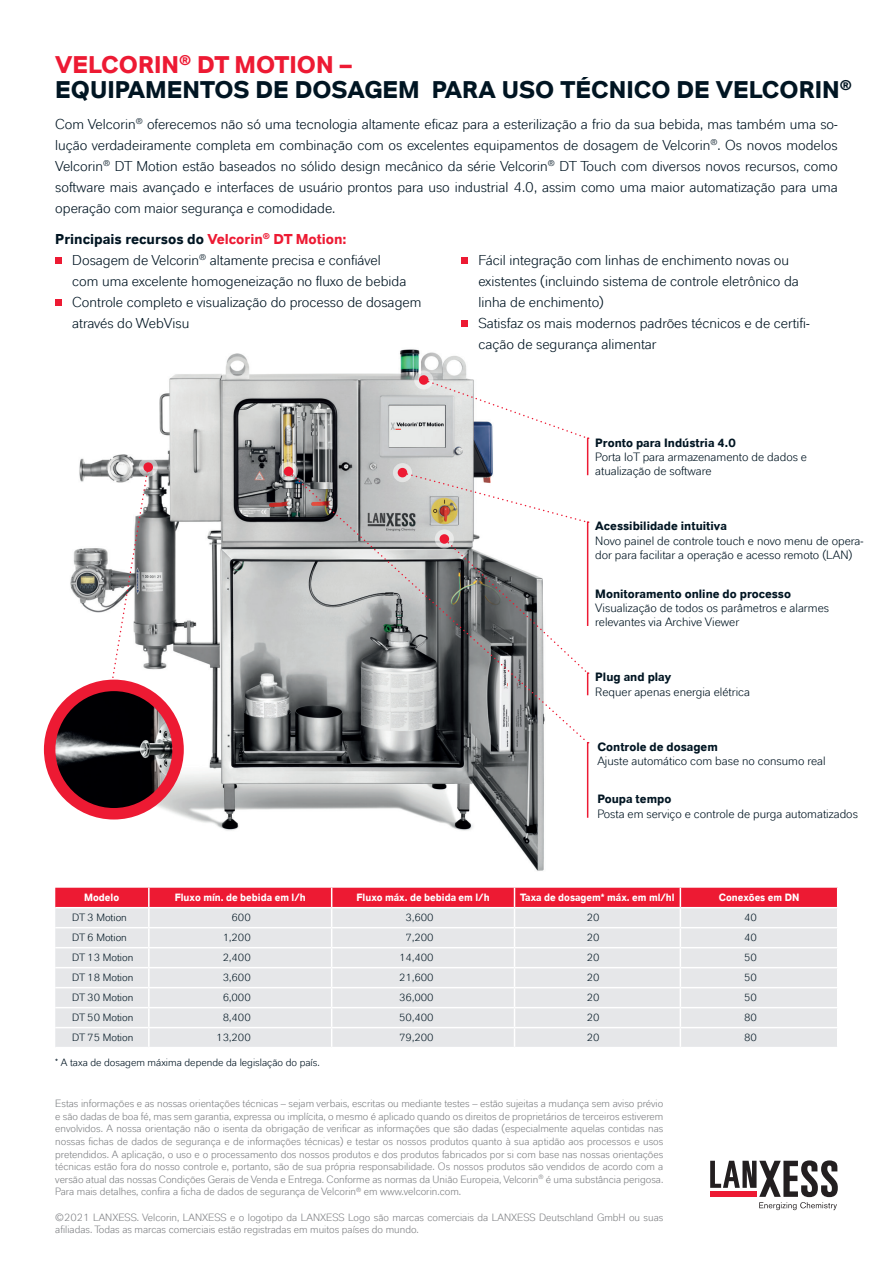
<style>
.page{position:relative;width:893px;height:1263px;background:#fff}
.page>*{position:absolute;margin:0;border:0;box-sizing:border-box;transform-origin:0 0}
.t1{font:700 24px/25.5px "Lanxess";color:#001522}
.t2{font:14.25px/21px "Lanxess";color:#001522}
.t3{font:12px/14.4px "Lanxess";color:#001522}
.t4{font:700 12px "Lanxess";color:#001522}
.t5{font:10.5px/12.6px "Lanxess";color:#808285;text-align:justify}
.t6{font:10.5px "Lanxess";color:#001522}
.t7{font:700 10.5px "Lanxess";color:#fff;scale:.95 1}
.s1{color:#ed1a33}
.s2{font-weight:700}
.s3{font-weight:700;color:#ed1a33}
</style>
<div class="page">
<img style="left:43px;top:320px;width:508px;height:568px">
<svg style="left:55px;top:888px;width:782px;height:159px;background:#e7ced3"></svg>
<hr style="left:55px;top:927px;width:94px;height:1px;background:#fff">
<hr style="left:149px;top:927px;width:183px;height:1px;background:#fff">
<hr style="left:332px;top:927px;width:182px;height:1px;background:#fff">
<hr style="left:514px;top:927px;width:166px;height:1px;background:#fff">
<hr style="left:680px;top:927px;width:158px;height:1px;background:#fff">
<hr style="left:55px;top:947px;width:94px;height:1px;background:#fff">
<hr style="left:149px;top:947px;width:183px;height:1px;background:#fff">
<hr style="left:332px;top:947px;width:182px;height:1px;background:#fff">
<hr style="left:514px;top:947px;width:166px;height:1px;background:#fff">
<hr style="left:680px;top:947px;width:158px;height:1px;background:#fff">
<hr style="left:55px;top:967px;width:94px;height:1px;background:#fff">
<hr style="left:149px;top:967px;width:183px;height:1px;background:#fff">
<hr style="left:332px;top:967px;width:182px;height:1px;background:#fff">
<hr style="left:514px;top:967px;width:166px;height:1px;background:#fff">
<hr style="left:680px;top:967px;width:158px;height:1px;background:#fff">
<hr style="left:55px;top:987px;width:94px;height:1px;background:#fff">
<hr style="left:149px;top:987px;width:183px;height:1px;background:#fff">
<hr style="left:332px;top:987px;width:182px;height:1px;background:#fff">
<hr style="left:514px;top:987px;width:166px;height:1px;background:#fff">
<hr style="left:680px;top:987px;width:158px;height:1px;background:#fff">
<hr style="left:55px;top:1007px;width:94px;height:1px;background:#fff">
<hr style="left:149px;top:1007px;width:183px;height:1px;background:#fff">
<hr style="left:332px;top:1007px;width:182px;height:1px;background:#fff">
<hr style="left:514px;top:1007px;width:166px;height:1px;background:#fff">
<hr style="left:680px;top:1007px;width:158px;height:1px;background:#fff">
<hr style="left:55px;top:1027px;width:94px;height:1px;background:#fff">
<hr style="left:149px;top:1027px;width:183px;height:1px;background:#fff">
<hr style="left:332px;top:1027px;width:182px;height:1px;background:#fff">
<hr style="left:514px;top:1027px;width:166px;height:1px;background:#fff">
<hr style="left:680px;top:1027px;width:158px;height:1px;background:#fff">
<svg style="left:139px;top:458px;width:19px;height:19px"></svg>
<div style="left:143px;top:462px;width:10px;height:10px;background:#ed1a33;border-radius:50%"></div>
<svg style="left:414px;top:370px;width:19px;height:19px"></svg>
<div style="left:419px;top:375px;width:9px;height:10px;background:#ed1a33;border-radius:50%"></div>
<svg style="left:393px;top:463px;width:19px;height:19px"></svg>
<div style="left:398px;top:468px;width:9px;height:9px;background:#ed1a33;border-radius:50%"></div>
<svg style="left:279px;top:462px;width:19px;height:19px"></svg>
<div style="left:284px;top:467px;width:9px;height:9px;background:#ed1a33;border-radius:50%"></div>
<svg style="left:710px;top:1160px;width:128px;height:50px"></svg>
<div style="left:55px;top:257px;width:7px;height:7px;background:#ed1a33"></div>
<div style="left:55px;top:299px;width:7px;height:7px;background:#ed1a33"></div>
<div style="left:461px;top:258px;width:7px;height:6px;background:#ed1a33"></div>
<div style="left:461px;top:321px;width:7px;height:6px;background:#ed1a33"></div>
<svg style="left:424px;top:379px;width:165px;height:60px"></svg>
<svg style="left:407px;top:472px;width:182px;height:51px"></svg>
<svg style="left:290px;top:473px;width:298px;height:270px"></svg>
<svg style="left:110px;top:467px;width:39px;height:217px"></svg>
<div style="left:44px;top:680px;width:140px;height:139px;background:#ed1a33;border-radius:50%"></div>
<img style="left:55px;top:691px;width:117px;height:117px;border-radius:58px">
<svg style="left:435px;top:529px;width:19px;height:19px"></svg>
<div style="left:440px;top:534px;width:9px;height:10px;background:#ed1a33;border-radius:50%"></div>
<hr style="left:587px;top:742px;width:1px;height:76px;background:#ed1a33">
<svg style="left:445px;top:539px;width:144px;height:156px"></svg>
<hr style="left:587px;top:522px;width:1px;height:104px;background:#ed1a33">
<hr style="left:587px;top:438px;width:1px;height:37px;background:#ed1a33">
<h1 class="t1" style="left:55px;top:51px;width:798px"><span class="s1">VELCORIN</span><sup>®</sup> <span class="s1">DT MOTION –<br></span>EQUIPAMENTOS DE DOSAGEM PARA USO TÉCNICO DE VELCORIN<sup>®</sup></h1>
<p class="t2" style="left:55px;top:113px;width:784px;text-align:justify">Com Velcorin<sup>®</sup> oferecemos não só uma tecnologia altamente eficaz para a esterilização a frio da sua bebida, mas também uma so&shy;lução verdadeiramente completa em combinação com os excelentes equipamentos de dosagem de Velcorin<sup>®</sup>. Os novos modelos Velcorin<sup>®</sup> DT Motion estão baseados no sólido design mecânico da série Velcorin<sup>®</sup> DT Touch com diversos novos recursos, como software mais avançado e interfaces de usuário prontos para uso industrial 4.0, assim como uma maior automatização para uma operação com maior segurança e comodidade.</p>
<h2 class="t2" style="left:72px;top:228px;width:351px;text-indent:-17px"><span class="s2">Principais recursos do</span> <span class="s3">Velcorin</span><sup>®</sup> <span class="s3">DT Motion:<br></span>Dosagem de Velcorin<sup>®</sup> altamente precisa e confiável<br>com uma excelente homogeneização no fluxo de bebida Controle completo e visualização do processo de dosagem através do WebVisu</h2>
<h2 class="t2" style="left:478px;top:250px;width:333px">Fácil integração com linhas de enchimento novas ou existentes (incluindo sistema de controle eletrônico da linha de enchimento)<br>Satisfaz os mais modernos padrões técnicos e de certifi&shy;cação de segurança alimentar</h2>
<p class="t4" style="left:595px;top:435px;width:142px">Pronto para Indústria 4.0</p>
<p class="t3" style="left:595px;top:450px;width:213px">Porta IoT para armazenamento de dados e atualização de software</p>
<p class="t4" style="left:595px;top:519px;width:133px">Acessibilidade intuitiva</p>
<p class="t3" style="left:595px;top:533px;width:270px">Novo painel de controle touch e novo menu de opera&shy;dor para facilitar a operação e acesso remoto (LAN)</p>
<p class="t4" style="left:595px;top:586px;width:197px">Monitoramento online do processo</p>
<p class="t3" style="left:595px;top:601px;width:235px">Visualização de todos os parâmetros e alarmes relevantes via Archive Viewer</p>
<p class="t4" style="left:595px;top:670px;width:78px">Plug and play</p>
<p class="t3" style="left:595px;top:684px;width:156px">Requer apenas energia elétrica</p>
<p class="t4" style="left:597px;top:739px;width:122px">Controle de dosagem</p>
<p class="t3" style="left:597px;top:754px;width:230px">Ajuste automático com base no consumo real</p>
<p class="t4" style="left:597px;top:792px;width:75px">Poupa tempo</p>
<p class="t3" style="left:597px;top:806px;width:262px">Posta em serviço e controle de purga automatizados</p>
<p class="t7" style="left:84px;top:891px;width:38px">Modelo</p>
<p class="t7" style="left:175px;top:891px;width:139px">Fluxo mín. de bebida em l/h</p>
<p class="t7" style="left:357px;top:891px;width:142px">Fluxo máx. de bebida em l/h</p>
<p class="t7" style="left:520px;top:891px;width:164px">Taxa de dosagem* máx. em ml/hl</p>
<p class="t7" style="left:719px;top:891px;width:86px">Conexões em DN</p>
<p class="t6" style="left:72px;top:912px;width:56px">DT 3 Motion</p>
<p class="t6" style="left:232px;top:912px;width:21px">600</p>
<p class="t6" style="left:406px;top:912px;width:30px">3,600</p>
<p class="t6" style="left:587px;top:912px;width:14px">20</p>
<p class="t6" style="left:744px;top:912px;width:14px">40</p>
<p class="t6" style="left:72px;top:932px;width:56px">DT 6 Motion</p>
<p class="t6" style="left:223px;top:932px;width:30px">1,200</p>
<p class="t6" style="left:406px;top:932px;width:30px">7,200</p>
<p class="t6" style="left:587px;top:932px;width:14px">20</p>
<p class="t6" style="left:744px;top:932px;width:14px">40</p>
<p class="t6" style="left:72px;top:952px;width:63px">DT 13 Motion</p>
<p class="t6" style="left:223px;top:952px;width:30px">2,400</p>
<p class="t6" style="left:399px;top:952px;width:36px">14,400</p>
<p class="t6" style="left:587px;top:952px;width:14px">20</p>
<p class="t6" style="left:744px;top:952px;width:14px">50</p>
<p class="t6" style="left:72px;top:972px;width:63px">DT 18 Motion</p>
<p class="t6" style="left:223px;top:972px;width:30px">3,600</p>
<p class="t6" style="left:399px;top:972px;width:36px">21,600</p>
<p class="t6" style="left:587px;top:972px;width:14px">20</p>
<p class="t6" style="left:744px;top:972px;width:14px">50</p>
<p class="t6" style="left:72px;top:992px;width:63px">DT 30 Motion</p>
<p class="t6" style="left:223px;top:992px;width:30px">6,000</p>
<p class="t6" style="left:399px;top:992px;width:36px">36,000</p>
<p class="t6" style="left:587px;top:992px;width:14px">20</p>
<p class="t6" style="left:744px;top:992px;width:14px">50</p>
<p class="t6" style="left:72px;top:1012px;width:63px">DT 50 Motion</p>
<p class="t6" style="left:223px;top:1012px;width:30px">8,400</p>
<p class="t6" style="left:399px;top:1012px;width:36px">50,400</p>
<p class="t6" style="left:587px;top:1012px;width:14px">20</p>
<p class="t6" style="left:744px;top:1012px;width:14px">80</p>
<p class="t6" style="left:72px;top:1032px;width:63px">DT 75 Motion</p>
<p class="t6" style="left:216px;top:1032px;width:36px">13,200</p>
<p class="t6" style="left:399px;top:1032px;width:36px">79,200</p>
<p class="t6" style="left:587px;top:1032px;width:14px">20</p>
<p class="t6" style="left:744px;top:1032px;width:14px">80</p>
<p class="t6" style="left:55px;top:1057px;width:266px">* A taxa de dosagem máxima depende da legislação do país.</p>
<p class="t5" style="left:55px;top:1097px;width:610px">Estas informações e as nossas orientações técnicas – sejam verbais, escritas ou mediante testes – estão sujeitas a mudança sem aviso prévio e são dadas de boa fé, mas sem garantia, expressa ou implícita, o mesmo é aplicado quando os direitos de proprietários de terceiros estiverem envolvidos. A nossa orientação não o isenta da obrigação de verificar as informações que são dadas (especialmente aquelas contidas nas nossas fichas de dados de segurança e de informações técnicas) e testar os nossos produtos quanto à sua aptidão aos processos e usos pretendidos. A aplicação, o uso e o processamento dos nossos produtos e dos produtos fabricados por si com base nas nossas orientações técnicas estão fora do nosso controle e, portanto, são de sua própria responsabilidade. Os nossos produtos são vendidos de acordo com a versão atual das nossas Condições Gerais de Venda e Entrega. Conforme as normas da União Europeia, Velcorin<sup>®</sup> é uma substância perigosa.<br>Para mais detalhes, confira a ficha de dados de segurança de Velcorin<sup>®</sup> em www.velcorin.com.</p>
<p class="t5" style="left:55px;top:1211px;width:610px">©2021 LANXESS. Velcorin, LANXESS e o logotipo da LANXESS Logo são marcas comerciais da LANXESS Deutschland GmbH ou suas afiliadas. Todas as marcas comerciais estão registradas em muitos países do mundo.</p>
</div>
